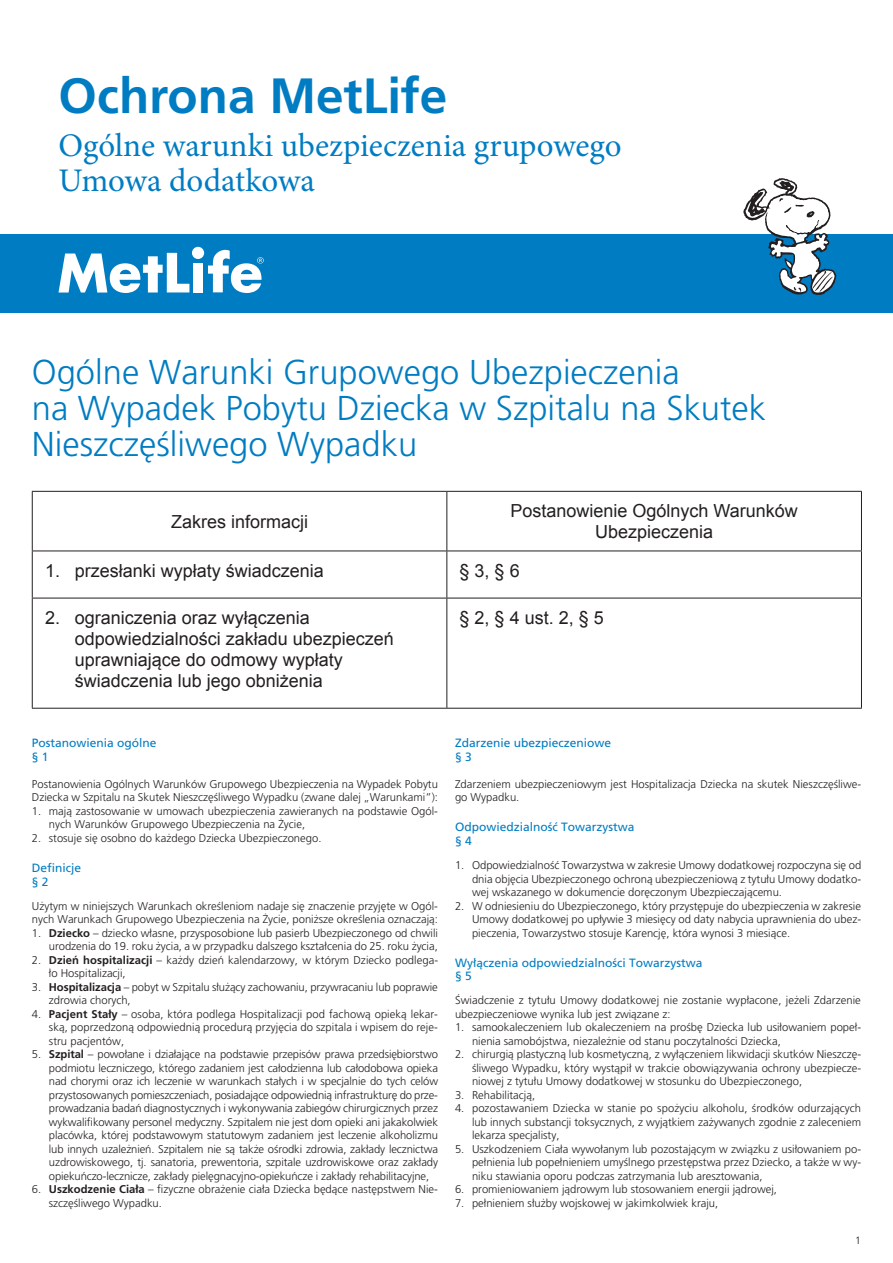
<style>
.page{position:relative;width:893px;height:1263px;background:#fff}
.page>*{position:absolute;margin:0;border:0;box-sizing:border-box;transform-origin:0 0}
.t1{font:700 49.5px "Frutiger LT Pro";color:#007cc2}
.t2{font:300 34.5px/36px "Frutiger";color:#007cc2}
.t3{font:33px/34.5px "Minion Pro";color:#007cc2}
.t4{font:18px/21px "Arial";color:#231f20;text-align:center}
.t5{font:12px/13.5px "Frutiger";color:#007cc2}
.t6{font:300 11.25px/13.5px "Frutiger";color:#231f20}
.t7{font:300 10.5px "Frutiger";color:#231f20}
.s1{font-weight:700}
</style>
<div class="page">
<div style="left:0;top:234px;width:893px;height:78px;background:#007cc2"></div>
<div style="left:193px;top:263px;width:10px;height:29px;background:#fff"></div>
<div style="left:192px;top:247px;width:12px;height:12px;background:#fff;border-radius:50%"></div>
<svg style="left:59px;top:253px;width:130px;height:40px"></svg>
<svg style="left:208px;top:250px;width:56px;height:43px"></svg>
<svg style="left:743px;top:178px;width:94px;height:117px"></svg>
<hr style="left:32px;top:491px;width:415px;height:1px;background:#231f20">
<hr style="left:32px;top:492px;width:1px;height:59px;background:#231f20">
<hr style="left:447px;top:491px;width:415px;height:1px;background:#231f20">
<hr style="left:446px;top:492px;width:1px;height:59px;background:#231f20">
<hr style="left:861px;top:492px;width:1px;height:59px;background:#231f20">
<hr style="left:32px;top:551px;width:415px;height:1px;background:#231f20">
<hr style="left:32px;top:551px;width:1px;height:47px;background:#231f20">
<hr style="left:447px;top:551px;width:415px;height:1px;background:#231f20">
<hr style="left:446px;top:551px;width:1px;height:47px;background:#231f20">
<hr style="left:861px;top:551px;width:1px;height:47px;background:#231f20">
<hr style="left:32px;top:598px;width:415px;height:1px;background:#231f20">
<hr style="left:32px;top:598px;width:1px;height:110px;background:#231f20">
<hr style="left:447px;top:598px;width:415px;height:1px;background:#231f20">
<hr style="left:446px;top:598px;width:1px;height:110px;background:#231f20">
<hr style="left:861px;top:598px;width:1px;height:110px;background:#231f20">
<hr style="left:32px;top:708px;width:415px;height:1px;background:#231f20">
<hr style="left:447px;top:708px;width:415px;height:1px;background:#231f20">
<h1 class="t1" style="left:58px;top:66px;width:390px">Ochrona MetLife</h1>
<h3 class="t3" style="left:58px;top:128px;width:564px">Ogólne warunki ubezpieczenia grupowego<br>Umowa dodatkowa</h3>
<h2 class="t2" style="left:32px;top:355px;width:736px">Ogólne Warunki Grupowego Ubezpieczenia<br>na Wypadek Pobytu Dziecka w Szpitalu na Skutek<br>Nieszczęśliwego Wypadku</h2>
<h3 class="t4" style="left:171px;top:511px;width:139px">Zakres informacji</h3>
<h3 class="t4" style="left:510px;top:500px;width:289px">Postanowienie Ogólnych Warunków<br>Ubezpieczenia</h3>
<h3 class="t4" style="left:45px;top:560px;width:280px">1. przesłanki wypłaty świadczenia</h3>
<h3 class="t4" style="left:460px;top:560px;width:62px">§ 3, § 6</h3>
<h3 class="t4" style="left:75px;top:607px;width:321px;text-align:left;text-indent:-30px">2. ograniczenia oraz wyłączenia odpowiedzialności zakładu ubezpieczeń uprawniające do odmowy wypłaty świadczenia lub jego obniżenia</h3>
<h3 class="t4" style="left:460px;top:607px;width:146px">§ 2, § 4 ust. 2, § 5</h3>
<p class="t5" style="left:32px;top:737px;width:126px">Postanowienia ogólne § 1</p>
<p class="t6" style="left:32px;top:777px;width:408px">Postanowienia Ogólnych Warunków Grupowego Ubezpieczenia na Wypadek Pobytu<br>Dziecka w Szpitalu na Skutek Nieszczęśliwego Wypadku (zwane dalej „Warunkami”):</p>
<p class="t6" style="left:49px;top:804px;width:391px;text-indent:-17px">1. mają zastosowanie w umowach ubezpieczenia zawieranych na podstawie Ogól&shy;nych Warunków Grupowego Ubezpieczenia na Życie,</p>
<p class="t6" style="left:32px;top:831px;width:291px">2. stosuje się osobno do każdego Dziecka Ubezpieczonego.</p>
<p class="t5" style="left:32px;top:861px;width:51px">Definicje § 2</p>
<p class="t6" style="left:32px;top:899px;width:408px">Użytym w niniejszych Warunkach określeniom nadaje się znaczenie przyjęte w Ogól&shy;nych Warunkach Grupowego Ubezpieczenia na Życie, poniższe określenia oznaczają:</p>
<p class="t6" style="left:32px;top:926px;width:408px;text-align:right">1. <span class="s1">Dziecko</span> – dziecko własne, przysposobione lub pasierb Ubezpieczonego od chwili urodzenia do 19. roku życia, a w przypadku dalszego kształcenia do 25. roku życia,</p>
<p class="t6" style="left:49px;top:953px;width:391px;text-indent:-17px">2. <span class="s1">Dzień hospitalizacji</span> – każdy dzień kalendarzowy, w którym Dziecko podlega&shy;ło Hospitalizacji,</p>
<p class="t6" style="left:49px;top:980px;width:390px;text-indent:-17px">3. <span class="s1">Hospitalizacja</span> – pobyt w Szpitalu służący zachowaniu, przywracaniu lub poprawie zdrowia chorych,</p>
<p class="t6" style="left:49px;top:1007px;width:391px;text-align:justify;text-indent:-17px">4. <span class="s1">Pacjent Stały</span> – osoba, która podlega Hospitalizacji pod fachową opieką lekar&shy;ską, poprzedzoną odpowiednią procedurą przyjęcia do szpitala i wpisem do reje&shy;stru pacjentów,</p>
<p class="t6" style="left:49px;top:1047px;width:391px;text-align:justify;text-indent:-17px">5. <span class="s1">Szpital</span> – powołane i działające na podstawie przepisów prawa przedsiębiorstwo podmiotu leczniczego, którego zadaniem jest całodzienna lub całodobowa opieka nad chorymi oraz ich leczenie w warunkach stałych i w specjalnie do tych celów przystosowanych pomieszczeniach, posiadające odpowiednią infrastrukturę do prze&shy;prowadzania badań diagnostycznych i wykonywania zabiegów chirurgicznych przez wykwalifikowany personel medyczny. Szpitalem nie jest dom opieki ani jakakolwiek placówka, której podstawowym statutowym zadaniem jest leczenie alkoholizmu lub innych uzależnień. Szpitalem nie są także ośrodki zdrowia, zakłady lecznictwa uzdrowiskowego, tj. sanatoria, prewentoria, szpitale uzdrowiskowe oraz zakłady opiekuńczo-lecznicze, zakłady pielęgnacyjno-opiekuńcze i zakłady rehabilitacyjne,</p>
<p class="t6" style="left:49px;top:1182px;width:391px;text-indent:-17px">6. <span class="s1">Uszkodzenie Ciała</span> – fizyczne obrażenie ciała Dziecka będące następstwem Nie&shy;szczęśliwego Wypadku.</p>
<p class="t5" style="left:455px;top:737px;width:158px">Zdarzenie ubezpieczeniowe § 3</p>
<p class="t6" style="left:455px;top:777px;width:408px">Zdarzeniem ubezpieczeniowym jest Hospitalizacja Dziecka na skutek Nieszczęśliwe&shy;go Wypadku.</p>
<p class="t5" style="left:455px;top:821px;width:181px">Odpowiedzialność Towarzystwa § 4</p>
<p class="t6" style="left:472px;top:858px;width:391px;text-align:justify;text-indent:-17px">1. Odpowiedzialność Towarzystwa w zakresie Umowy dodatkowej rozpoczyna się od dnia objęcia Ubezpieczonego ochroną ubezpieczeniową z tytułu Umowy dodatko&shy;wej wskazanego w dokumencie doręczonym Ubezpieczającemu.</p>
<p class="t6" style="left:472px;top:899px;width:391px;text-align:justify;text-indent:-17px">2. W odniesieniu do Ubezpieczonego, który przystępuje do ubezpieczenia w zakresie Umowy dodatkowej po upływie 3 miesięcy od daty nabycia uprawnienia do ubez&shy;pieczenia, Towarzystwo stosuje Karencję, która wynosi 3 miesiące.</p>
<p class="t5" style="left:455px;top:956px;width:249px">Wyłączenia odpowiedzialności Towarzystwa § 5</p>
<p class="t6" style="left:455px;top:993px;width:407px">Świadczenie z tytułu Umowy dodatkowej nie zostanie wypłacone, jeżeli Zdarzenie ubezpieczeniowe wynika lub jest związane z:</p>
<p class="t6" style="left:472px;top:1020px;width:391px;text-indent:-17px">1. samookaleczeniem lub okaleczeniem na prośbę Dziecka lub usiłowaniem popeł&shy;nienia samobójstwa, niezależnie od stanu poczytalności Dziecka,</p>
<p class="t6" style="left:472px;top:1047px;width:391px;text-align:justify;text-indent:-17px">2. chirurgią plastyczną lub kosmetyczną, z wyłączeniem likwidacji skutków Nieszczę&shy;śliwego Wypadku, który wystąpił w trakcie obowiązywania ochrony ubezpiecze&shy;niowej z tytułu Umowy dodatkowej w stosunku do Ubezpieczonego,</p>
<p class="t6" style="left:455px;top:1088px;width:82px">3. Rehabilitacją,</p>
<p class="t6" style="left:472px;top:1101px;width:391px;text-align:justify;text-indent:-17px">4. pozostawaniem Dziecka w stanie po spożyciu alkoholu, środków odurzających lub innych substancji toksycznych, z wyjątkiem zażywanych zgodnie z zaleceniem lekarza specjalisty,</p>
<p class="t6" style="left:472px;top:1142px;width:391px;text-align:justify;text-indent:-17px">5. Uszkodzeniem Ciała wywołanym lub pozostającym w związku z usiłowaniem po&shy;pełnienia lub popełnieniem umyślnego przestępstwa przez Dziecko, a także w wy&shy;niku stawiania oporu podczas zatrzymania lub aresztowania,</p>
<p class="t6" style="left:455px;top:1182px;width:324px">6. promieniowaniem jądrowym lub stosowaniem energii jądrowej,</p>
<p class="t6" style="left:455px;top:1196px;width:265px">7. pełnieniem służby wojskowej w jakimkolwiek kraju,</p>
<p class="t7" style="left:855px;top:1235px;width:7px">1</p>
</div>
